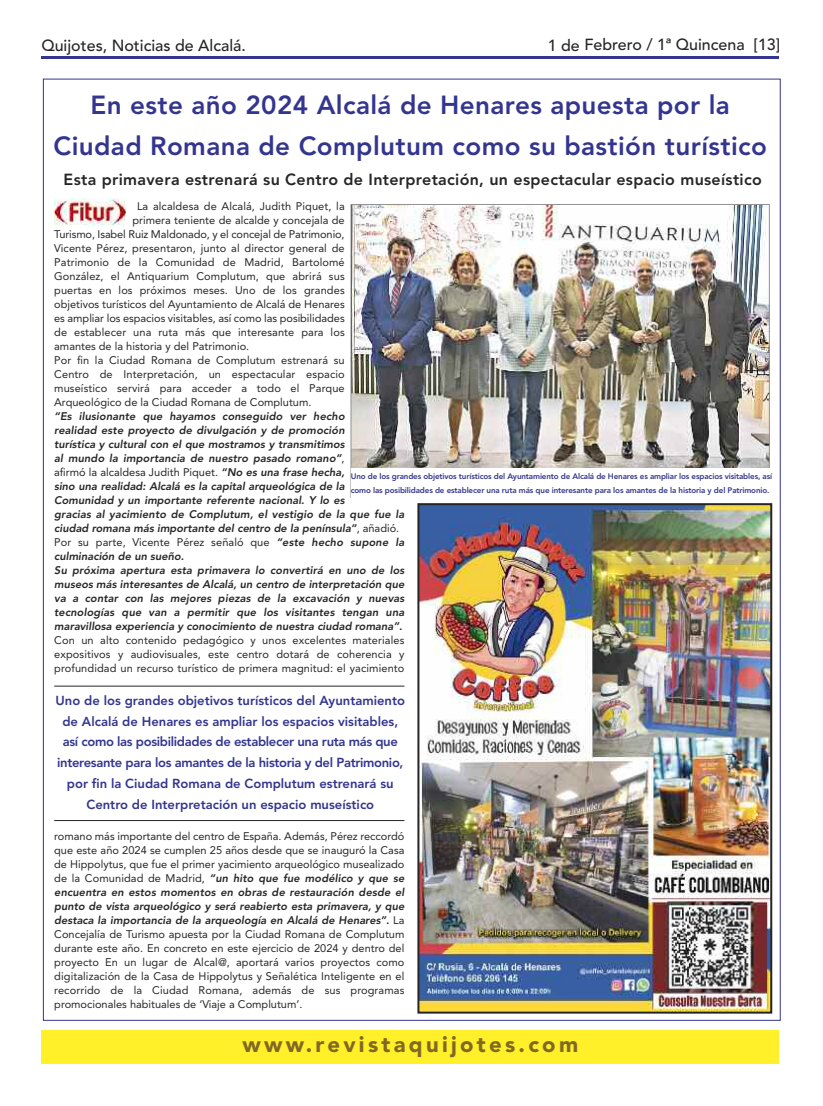
<style>
.page{position:relative;width:823px;height:1106px;background:#fff}
.page>*{position:absolute;margin:0;border:0;box-sizing:border-box;transform-origin:0 0}
.t1{font:800 26px/40.8px "Avenir";letter-spacing:.015em;color:#33358f;text-align:center}
.t2{font:900 22px "Avenir";letter-spacing:.15em;color:#816825}
.t3{font:800 16px "Avenir";letter-spacing:.02em;color:#272526}
.t4{font:500 16px "Avenir";color:#272526}
.t5{font:800 13px/20.7px "Avenir";color:#33358f;text-align:center}
.t6{font:11px/14px "Avenir";letter-spacing:.01em;color:#272526;text-align:justify}
.t7{font:italic 800 11px/14px "Avenir";letter-spacing:.005em;color:#272526}
.t8{font:11px "Avenir";letter-spacing:-.01em;color:#272526}
.t9{font:800 8px/13.6px "Avenir";letter-spacing:-.015em;color:#33358f}
.s1{font-weight:400;font-style:normal}
.s2{font-weight:800;font-style:italic}
</style>
<div class="page">
<div style="left:41px;top:1030px;width:737px;height:33px;background:#fff029"></div>
<hr style="left:41px;top:56px;width:737px;height:3px;background:#33358f">
<img style="left:352px;top:206px;width:415px;height:262px">
<img style="left:55px;top:199px;width:71px;height:26px">
<img style="left:420px;top:506px;width:348px;height:504px">
<div style="left:417px;top:503px;width:354px;height:510px;border:2px solid #272526"></div>
<hr style="left:54px;top:685px;width:350px;height:1px;background:#272526">
<hr style="left:54px;top:820px;width:350px;height:1px;background:#272526">
<h3 class="t4" style="left:41px;top:32px;width:206px">Quijotes, Noticias de Alcalá.</h3>
<h3 class="t4" style="left:547px;top:31px;width:234px">1 de Febrero / 1ª Quincena [13]</h3>
<h1 class="t1" style="left:53px;top:85px;width:714px">En este año 2024 Alcalá de Henares apuesta por la<br>Ciudad Romana de Complutum como su bastión turístico</h1>
<h3 class="t3" style="left:64px;top:167px;width:699px">Esta primavera estrenará su Centro de Interpretación, un espectacular espacio museístico</h3>
<p class="t6" style="left:137px;top:199px;width:209px">La alcaldesa de Alcalá, Judith Piquet, la</p>
<p class="t6" style="left:132px;top:213px;width:214px">primera teniente de alcalde y concejala de</p>
<p class="t8" style="left:54px;top:225px;width:292px">Turismo, Isabel Ruiz Maldonado, y el concejal de Patrimonio,</p>
<p class="t6" style="left:54px;top:241px;width:292px">Vicente Pérez, presentaron, junto al director general de</p>
<p class="t6" style="left:54px;top:255px;width:292px">Patrimonio de la Comunidad de Madrid, Bartolomé</p>
<p class="t6" style="left:54px;top:269px;width:292px">González, el Antiquarium Complutum, que abrirá sus</p>
<p class="t6" style="left:54px;top:283px;width:292px">puertas en los próximos meses. Uno de los grandes</p>
<p class="t6" style="left:54px;top:297px;width:292px">objetivos turísticos del Ayuntamiento de Alcalá de Henares</p>
<p class="t6" style="left:54px;top:311px;width:292px">es ampliar los espacios visitables, así como las posibilidades</p>
<p class="t6" style="left:54px;top:325px;width:292px">de establecer una ruta más que interesante para los</p>
<p class="t6" style="left:54px;top:339px;width:196px">amantes de la historia y del Patrimonio.</p>
<p class="t6" style="left:54px;top:353px;width:292px">Por fin la Ciudad Romana de Complutum estrenará su</p>
<p class="t6" style="left:54px;top:367px;width:292px">Centro de Interpretación, un espectacular espacio</p>
<p class="t6" style="left:54px;top:381px;width:292px">museístico servirá para acceder a todo el Parque</p>
<p class="t6" style="left:54px;top:395px;width:259px">Arqueológico de la Ciudad Romana de Complutum.</p>
<p class="t7" style="left:54px;top:409px;width:351px">“Es ilusionante que hayamos conseguido ver hecho<br>realidad este proyecto de divulgación y de promoción<br>turística y cultural con el que mostramos y transmitimos<br>al mundo la importancia de nuestro pasado romano”<span class="s1">,<br>afirmó la alcaldesa Judith Piquet.</span> “No es una frase hecha,<br>sino una realidad: Alcalá es la capital arqueológica de la Comunidad y un importante referente nacional. Y lo es<br>gracias al yacimiento de Complutum, el vestigio de la que fue la ciudad romana más importante del centro de la península”<span class="s1">, añadió.<br>Por su parte, Vicente Pérez señaló que</span> “este hecho supone la culminación de un sueño.<br>Su próxima apertura esta primavera lo convertirá en uno de los museos más interesantes de Alcalá, un centro de interpretación que va a contar con las mejores piezas de la excavación y nuevas tecnologías que van a permitir que los visitantes tengan una maravillosa experiencia y conocimiento de nuestra ciudad romana”.</p>
<p class="t6" style="left:54px;top:633px;width:351px">Con un alto contenido pedagógico y unos excelentes materiales expositivos y audiovisuales, este centro dotará de coherencia y profundidad un recurso turístico de primera magnitud: el yacimiento</p>
<p class="t9" style="left:350px;top:470px;width:423px">Uno de los grandes objetivos turísticos del Ayuntamiento de Alcalá de Henares es ampliar los espacios visitables, así como las posibilidades de establecer una ruta más que interesante para los amantes de la historia y del Patrimonio.</p>
<p class="t5" style="left:56px;top:690px;width:351px">Uno de los grandes objetivos turísticos del Ayuntamiento de Alcalá de Henares es ampliar los espacios visitables, así como las posibilidades de establecer una ruta más que interesante para los amantes de la historia y del Patrimonio, por fin la Ciudad Romana de Complutum estrenará su Centro de Interpretación un espacio museístico</p>
<p class="t6" style="left:54px;top:829px;width:351px">romano más importante del centro de España. Además, Pérez reccordó que este año 2024 se cumplen 25 años desde que se inauguró la Casa de Hippolytus, que fue el primer yacimiento arqueológico musealizado de la Comunidad de Madrid, <span class="s2">“un hito que fue modélico y que se encuentra en estos momentos en obras de restauración desde el punto de vista arqueológico y será reabierto esta primavera, y que destaca la importancia de la arqueología en Alcalá de Henares”.</span> La Concejalía de Turismo apuesta por la Ciudad Romana de Complutum durante este año. En concreto en este ejercicio de 2024 y dentro del proyecto En un lugar de Alcal@, aportará varios proyectos como digitalización de la Casa de Hippolytus y Señalética Inteligente en el recorrido de la Ciudad Romana, además de sus programas promocionales habituales de ‘Viaje a Complutum’.</p>
<h2 class="t2" style="left:242px;top:1025px;width:337px">www.revistaquijotes.com</h2>
</div>
